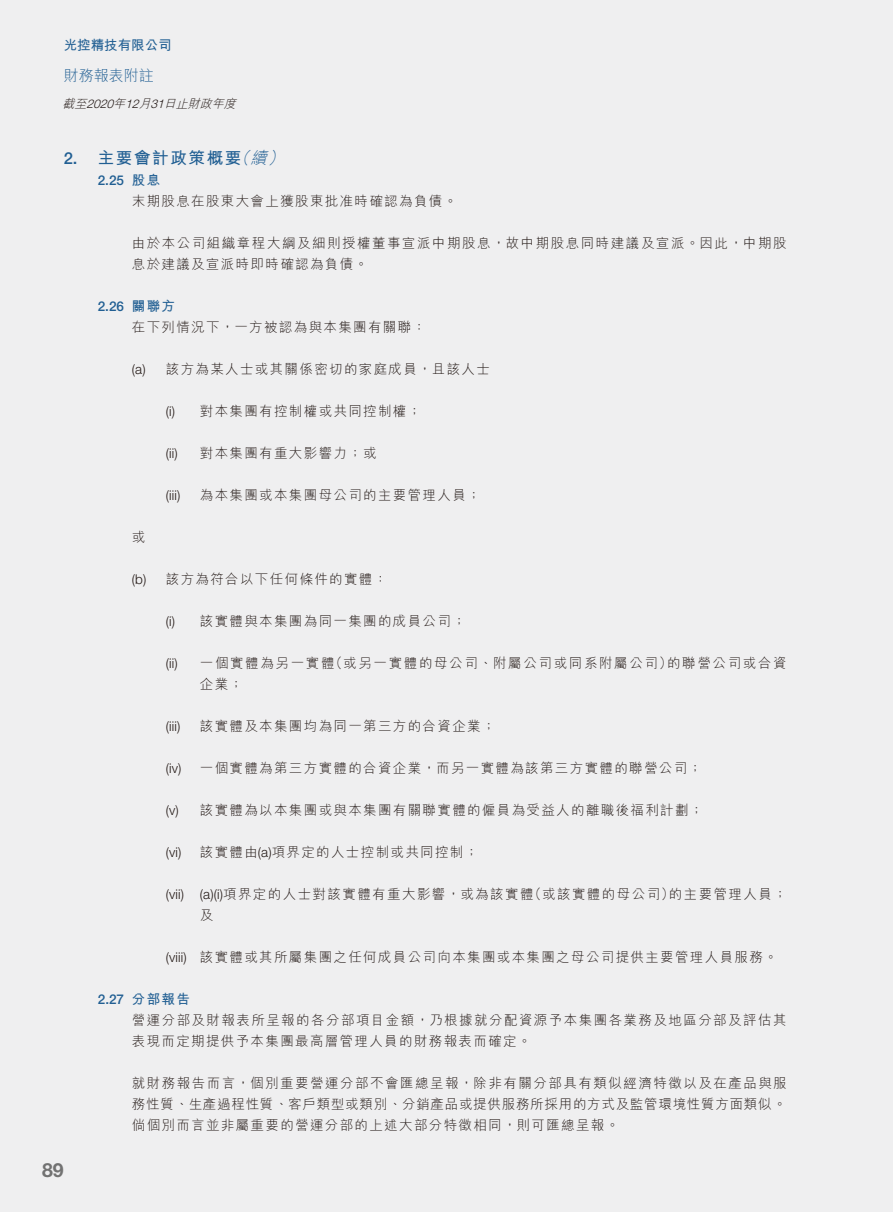
<style>
.page{position:relative;width:893px;height:1212px;background:#efeff0}
.page>*{position:absolute;margin:0;border:0;box-sizing:border-box;transform-origin:0 0}
.t1{font:700 19.5px "Helvetica Neue LT Std";color:#727272}
.t2{font:700 16.5px "M Hei HK";letter-spacing:.1em;color:#215f93}
.t3{font:italic 300 16.5px "M Hei HK";color:#215f93}
.t4{font:500 16.5px "Helvetica Neue LT Std";color:#215f93}
.t5{font:300 15px "M Hei HK";color:#215f93}
.t6{font:300 13.5px/21px "M Hei HK";letter-spacing:.1em;color:#231916}
.t7{font:300 13.5px "Helvetica Neue LT Std";letter-spacing:.01em;color:#231916}
.t8{font:300 13.5px "M Hei HK";letter-spacing:.12em;color:#231916}
.t9{font:700 13.5px "M Hei HK";color:#215f93}
.t10{font:500 13.5px "Helvetica Neue LT Std";color:#215f93}
.t11{font:italic 300 12px "M Hei HK";color:#231916}
.t12{font:italic 300 12px "Helvetica Neue LT Std";color:#231916}
.s1{font-family:"Helvetica Neue LT Std"}
</style>
<div class="page">
<p class="t9" style="left:64px;top:35px;width:109px">光控精技有限公司</p>
<p class="t5" style="left:64px;top:67px;width:91px">財務報表附註</p>
<p class="t11" style="left:164px;top:98px;width:77px">日止財政年度</p>
<p class="t11" style="left:113px;top:98px;width:17px">年</p>
<p class="t11" style="left:63px;top:98px;width:29px">截至</p>
<p class="t11" style="left:139px;top:98px;width:17px">月</p>
<p class="t12" style="left:87px;top:97px;width:32px">2020</p>
<p class="t12" style="left:125px;top:97px;width:19px">12</p>
<p class="t12" style="left:151px;top:97px;width:19px">31</p>
<p class="t4" style="left:64px;top:148px;width:15px">2.</p>
<h1 class="t1" style="left:42px;top:1158px;width:23px">89</h1>
<p class="t2" style="left:98px;top:146px;width:145px">主要會計政策概要</p>
<p class="t3" style="left:251px;top:149px;width:22px">續</p>
<p class="t3" style="left:233px;top:149px;width:22px">（</p>
<p class="t3" style="left:268px;top:149px;width:22px">(</p>
<p class="t10" style="left:98px;top:172px;width:28px">2.25</p>
<p class="t10" style="left:98px;top:298px;width:28px">2.26</p>
<p class="t9" style="left:132px;top:170px;width:30px">股息</p>
<p class="t6" style="left:132px;top:190px;width:327px">末期股息在股東大會上獲股東批准時確認為負債。</p>
<p class="t6" style="left:132px;top:232px;width:656px">由於本公司組織章程大綱及細則授權董事宣派中期股息，故中期股息同時建議及宣派。因此，中期股息於建議及宣派時即時確認為負債。</p>
<p class="t9" style="left:132px;top:296px;width:45px">關聯方</p>
<p class="t6" style="left:132px;top:316px;width:296px">在下列情況下，一方被認為與本集團有關聯：</p>
<p class="t6" style="left:166px;top:358px;width:326px">該方為某人士或其關係密切的家庭成員，且該人士</p>
<p class="t7" style="left:132px;top:361px;width:15px">a( )</p>
<p class="t7" style="left:166px;top:403px;width:11px">) i(</p>
<p class="t6" style="left:200px;top:400px;width:223px">對本集團有控制權或共同控制權;</p>
<p class="t7" style="left:166px;top:445px;width:13px">i i( )</p>
<p class="t6" style="left:200px;top:442px;width:178px">對本集團有重大影響力；或</p>
<p class="t7" style="left:166px;top:487px;width:16px">(iii)</p>
<p class="t6" style="left:200px;top:484px;width:282px">為本集團或本集團母公司的主要管理人員;</p>
<p class="t6" style="left:132px;top:526px;width:15px">或</p>
<p class="t7" style="left:132px;top:571px;width:16px">b( )</p>
<p class="t6" style="left:166px;top:568px;width:223px">該方為符合以下任何條件的實體：</p>
<p class="t7" style="left:166px;top:613px;width:11px">) i(</p>
<p class="t6" style="left:200px;top:610px;width:267px">該實體與本集團為同一集團的成員公司;</p>
<p class="t7" style="left:166px;top:655px;width:13px">i i( )</p>
<p class="t8" style="left:329px;top:656px;width:345px">（或另一實體的母公司、附屬公司或同系附屬公司）</p>
<p class="t8" style="left:667px;top:656px;width:121px">的聯營公司或合資</p>
<p class="t8" style="left:200px;top:656px;width:136px">一個實體為另一實體</p>
<p class="t7" style="left:166px;top:718px;width:16px">(iii)</p>
<p class="t6" style="left:200px;top:673px;width:45px">企業;</p>
<p class="t6" style="left:200px;top:715px;width:297px">該實體及本集團均為同一第三方的合資企業;</p>
<p class="t7" style="left:166px;top:760px;width:17px">i v( )</p>
<p class="t6" style="left:200px;top:757px;width:504px">一個實體為第三方實體的合資企業，而另一實體為該第三方實體的聯營公司;</p>
<p class="t7" style="left:166px;top:802px;width:15px">v( )</p>
<p class="t6" style="left:200px;top:799px;width:505px">該實體為以本集團或與本集團有關聯實體的僱員為受益人的離職後福利計劃;</p>
<p class="t7" style="left:166px;top:844px;width:17px">(vi)</p>
<p class="t6" style="left:200px;top:841px;width:280px">該實體由 <span class="s1">)a(</span> 項界定的人士控制或共同控制;</p>
<p class="t10" style="left:98px;top:991px;width:28px">2.27</p>
<p class="t6" style="left:528px;top:883px;width:148px">（或該實體的母公司）</p>
<p class="t6" style="left:200px;top:883px;width:335px;text-indent:-34px"><span class="s1">(vii) (a )i) (</span> 項界定的人士對該實體有重大影響，或為該實體及</p>
<p class="t6" style="left:200px;top:946px;width:579px">該實體或其所屬集團之任何成員公司向本集團或本集團之母公司提供主要管理人員服務。</p>
<p class="t6" style="left:669px;top:883px;width:119px">的主要管理人員;</p>
<p class="t7" style="left:166px;top:949px;width:22px">(viii)</p>
<p class="t9" style="left:132px;top:989px;width:60px">分部報告</p>
<p class="t6" style="left:132px;top:1009px;width:656px">營運分部及財報表所呈報的各分部項目金額，乃根據就分配資源予本集團各業務及地區分部及評估其表現而定期提供予本集團最高層管理人員的財務報表而確定。</p>
<p class="t6" style="left:132px;top:1072px;width:656px;text-align:justify">就財務報告而言，個別重要營運分部不會匯總呈報，除非有關分部具有類似經濟特徵以及在產品與服務性質、生產過程性質、客戶類型或類別、分銷產品或提供服務所採用的方式及監管環境性質方面類似。倘個別而言並非屬重要的營運分部的上述大部分特徵相同，則可匯總呈報。</p>
</div>
